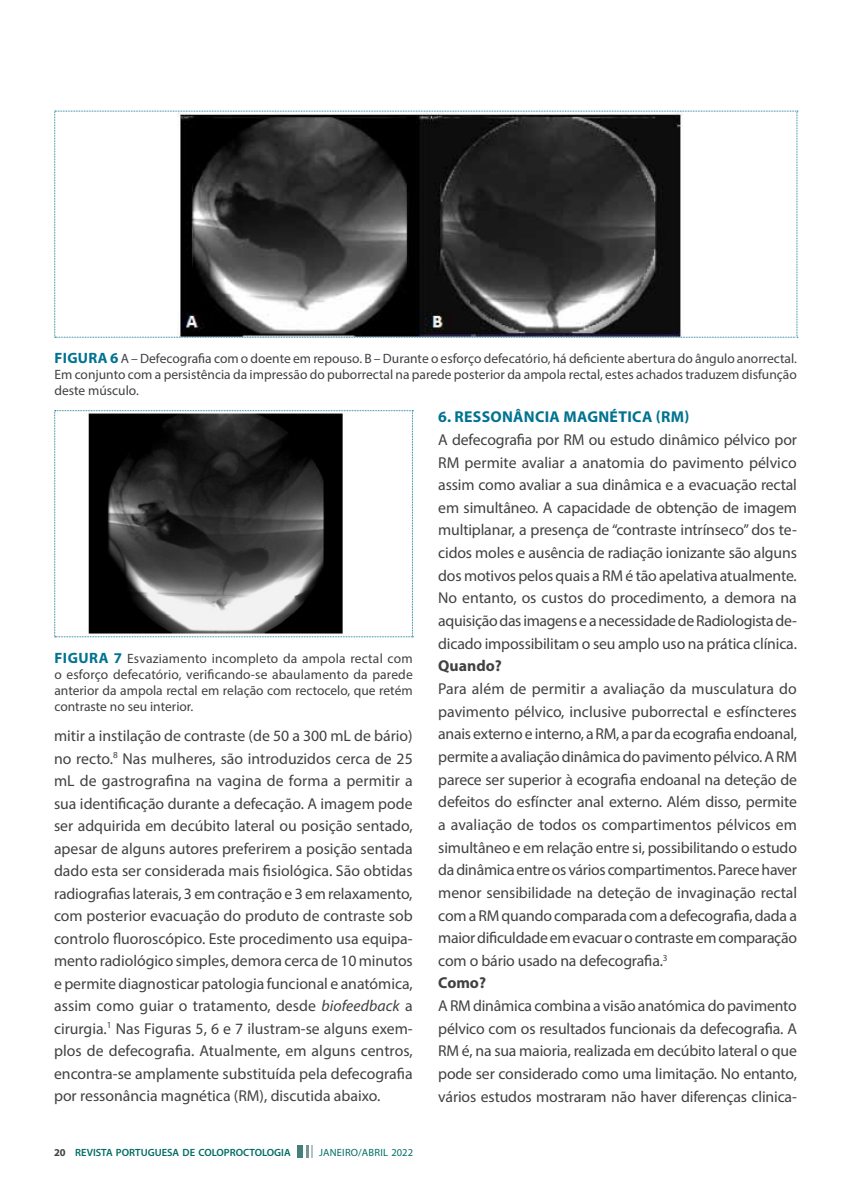
<style>
.page{position:relative;width:851px;height:1191px;background:#fff}
.page>*{position:absolute;margin:0;border:0;box-sizing:border-box;transform-origin:0 0}
.t1{font:15.75px/22.6px "Myriad Pro";letter-spacing:-.01em;color:#414042;text-align:justify}
.t2{font:700 15.75px "Myriad Pro";letter-spacing:.02em;color:#007390}
.t3{font:700 15.75px "Myriad Pro";color:#414042}
.t4{font:13.5px/16.2px "Myriad Pro";color:#414042;text-align:justify}
.t5{font:600 10.5px "Myriad Pro";color:#006d65}
.t6{font:10.5px "Myriad Pro";letter-spacing:.02em;color:#006d65}
.s1{font-weight:700;font-size:15px;color:#007390}
.s2{font-style:italic}
.s3{font-weight:700;color:#414042}
.s4{font-weight:700}
</style>
<div class="page">
<div style="left:297px;top:1145px;width:6px;height:12px;background:#43807a"></div>
<svg style="left:306px;top:1145px;width:6px;height:12px"></svg>
<svg style="left:54px;top:111px;width:743px;height:227px"></svg>
<svg style="left:54px;top:410px;width:359px;height:227px"></svg>
<p class="t4" style="left:54px;top:350px;width:744px"><span class="s1">FIGURA 6</span> A – Defecografia com o doente em repouso. B – Durante o esforço defecatório, há deficiente abertura do ângulo anorrectal.<br>Em conjunto com a persistência da impressão do puborrectal na parede posterior da ampola rectal, estes achados traduzem disfunção deste músculo.</p>
<p class="t4" style="left:54px;top:650px;width:360px"><span class="s1">FIGURA 7</span> Esvaziamento incompleto da ampola rectal com o esforço defecatório, verificando-se abaulamento da parede anterior da ampola rectal em relação com rectocelo, que retém contraste no seu interior.</p>
<p class="t1" style="left:54px;top:724px;width:360px">mitir a instilação de contraste (de 50 a 300 mL de bário) no recto.<sup>8</sup> Nas mulheres, são introduzidos cerca de 25 mL de gastrografina na vagina de forma a permitir a sua identificação durante a defecação. A imagem pode ser adquirida em decúbito lateral ou posição sentado, apesar de alguns autores preferirem a posição sentada dado esta ser considerada mais fisiológica. São obtidas radiografias laterais, 3 em contração e 3 em relaxamento, com posterior evacuação do produto de contraste sob controlo fluoroscópico. Este procedimento usa equipa&shy;mento radiológico simples, demora cerca de 10 minutos e permite diagnosticar patologia funcional e anatómica, assim como guiar o tratamento, desde <span class="s2">biofeedback</span> a cirurgia.<sup>1</sup> Nas Figuras 5, 6 e 7 ilustram-se alguns exem&shy;plos de defecografia. Atualmente, em alguns centros, encontra-se amplamente substituída pela defecografia por ressonância magnética (RM), discutida abaixo.</p>
<p class="t5" style="left:54px;top:1146px;width:238px"><span class="s3">20</span> REVISTA PORTUGUESA DE COLOPROCTOLOGIA</p>
<p class="t6" style="left:319px;top:1146px;width:95px">JANEIRO/ABRIL 2022</p>
<p class="t2" style="left:438px;top:406px;width:252px">6. RESSONÂNCIA MAGNÉTICA (RM)</p>
<p class="t1" style="left:438px;top:428px;width:360px">A defecografia por RM ou estudo dinâmico pélvico por RM permite avaliar a anatomia do pavimento pélvico assim como avaliar a sua dinâmica e a evacuação rectal em simultâneo. A capacidade de obtenção de imagem multiplanar, a presença de “contraste intrínseco” dos te&shy;cidos moles e ausência de radiação ionizante são alguns dos motivos pelos quais a RM é tão apelativa atualmente.<br>No entanto, os custos do procedimento, a demora na aquisição das imagens e a necessidade de Radiologista de&shy;dicado impossibilitam o seu amplo uso na prática clínica.</p>
<p class="t3" style="left:438px;top:656px;width:65px">Quando?</p>
<p class="t1" style="left:438px;top:677px;width:360px;text-align:left">Para além de permitir a avaliação da musculatura do pavimento pélvico, inclusive puborrectal e esfíncteres anais externo e interno, a RM, a par da ecografia endoanal, permite a avaliação dinâmica do pavimento pélvico. A RM parece ser superior à ecografia endoanal na deteção de defeitos do esfíncter anal externo. Além disso, permite a avaliação de todos os compartimentos pélvicos em simultâneo e em relação entre si, possibilitando o estudo da dinâmica entre os vários compartimentos. Parece haver menor sensibilidade na deteção de invaginação rectal com a RM quando comparada com a defecografia, dada a maior dificuldade em evacuar o contraste em comparação com o bário usado na defecografia.<sup>3<br></sup><span class="s4">Como?</span></p>
<p class="t1" style="left:438px;top:994px;width:360px">A RM dinâmica combina a visão anatómica do pavimento pélvico com os resultados funcionais da defecografia. A RM é, na sua maioria, realizada em decúbito lateral o que pode ser considerado como uma limitação. No entanto, vários estudos mostraram não haver diferenças clinica-</p>
</div>
